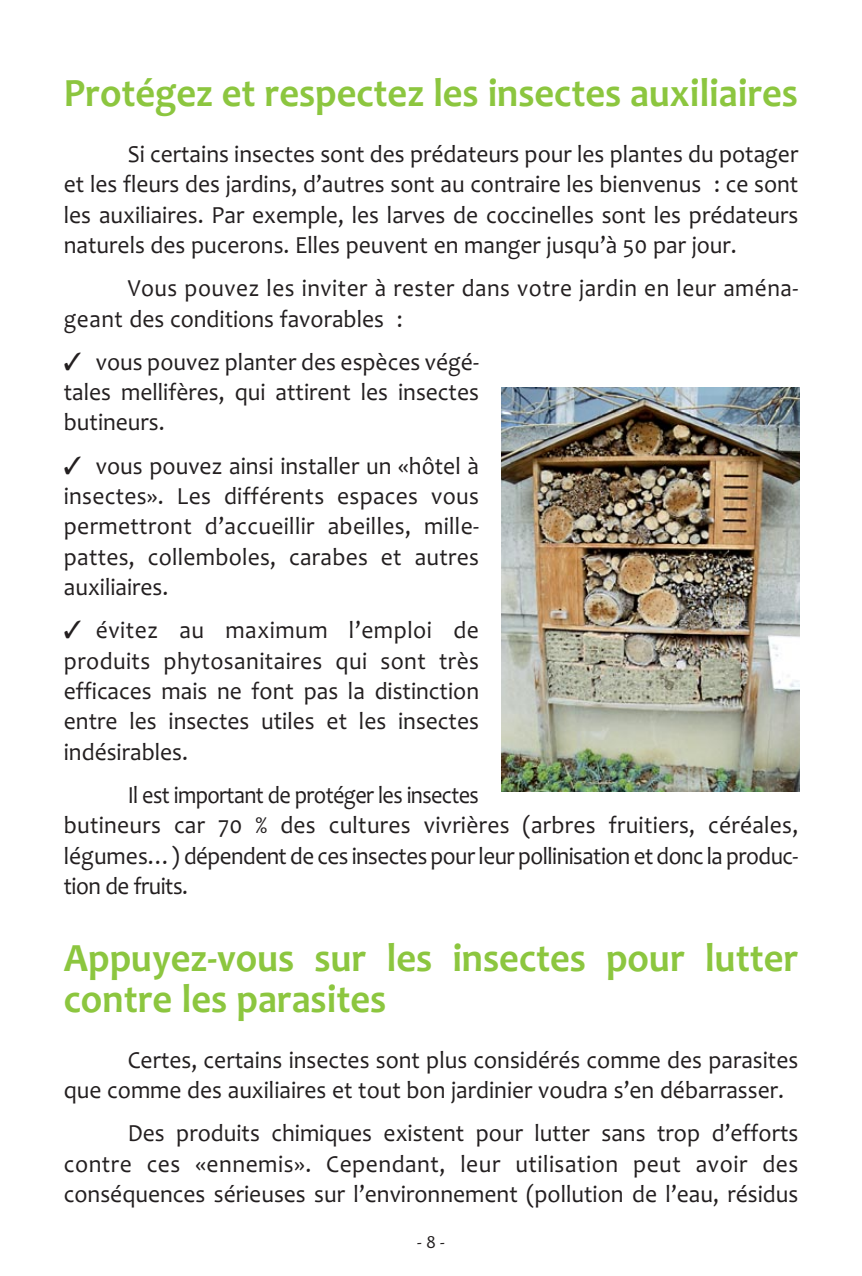
<style>
.page{position:relative;width:862px;height:1276px;background:#fff}
.page>*{position:absolute;margin:0;border:0;box-sizing:border-box;transform-origin:0 0}
.t1{font:40.5px/40.5px "Candara Bold OTF";color:#8cc63f;scale:.95 1}
.t2{font:24.75px/30.4px "Candara";color:#231f20;text-align:justify;scale:.95 1}
.t3{font:24.75px/30.4px "Candara";letter-spacing:-.02em;color:#231f20;scale:.9 1}
.t4{font:24.75px/30.4px "Candara";letter-spacing:.02em;color:#231f20;scale:.94 1}
.t5{font:18px "Candara";color:#231f20}
</style>
<div class="page">
<img style="left:501px;top:388px;width:297px;height:404px">
<h1 class="t1" style="left:64px;top:77px;width:774px">Protégez et respectez les insectes auxiliaires</h1>
<p class="t2" style="left:64px;top:141px;width:774px;text-indent:64px">Si certains insectes sont des prédateurs pour les plantes du potager et les fleurs des jardins, d’autres sont au contraire les bienvenus : ce sont les auxiliaires. Par exemple, les larves de coccinelles sont les prédateurs naturels des pucerons. Elles peuvent en manger jusqu’à 50 par jour.</p>
<p class="t4" style="left:64px;top:275px;width:782px;text-indent:64px">Vous pouvez les inviter à rester dans votre jardin en leur aména&shy;geant des conditions favorables :</p>
<p class="t2" style="left:64px;top:349px;width:438px">✓ vous pouvez planter des espèces végé&shy;tales mellifères, qui attirent les insectes butineurs.</p>
<p class="t2" style="left:64px;top:453px;width:438px">✓ vous pouvez ainsi installer un «hôtel à insectes». Les différents espaces vous permettront d’accueillir abeilles, mille&shy;pattes, collemboles, carabes et autres auxiliaires.</p>
<p class="t2" style="left:64px;top:617px;width:438px">✓ évitez au maximum l’emploi de produits phytosanitaires qui sont très efficaces mais ne font pas la distinction entre les insectes utiles et les insectes indésirables.</p>
<p class="t3" style="left:64px;top:782px;width:817px;text-indent:64px">Il est important de protéger les insectes<br>butineurs car 70 % des cultures vivrières (arbres fruitiers, céréales, légumes…) dépendent de ces insectes pour leur pollinisation et donc la produc&shy;tion de fruits.</p>
<h1 class="t1" style="left:64px;top:942px;width:774px">Appuyez-vous sur les insectes pour lutter contre les parasites</h1>
<p class="t2" style="left:64px;top:1047px;width:774px;text-indent:64px">Certes, certains insectes sont plus considérés comme des parasites que comme des auxiliaires et tout bon jardinier voudra s’en débarrasser.</p>
<p class="t2" style="left:64px;top:1120px;width:774px;text-indent:64px">Des produits chimiques existent pour lutter sans trop d’efforts contre ces «ennemis». Cependant, leur utilisation peut avoir des conséquences sérieuses sur l’environnement (pollution de l’eau, résidus</p>
<p class="t5" style="left:417px;top:1235px;width:29px">- 8 -</p>
</div>
